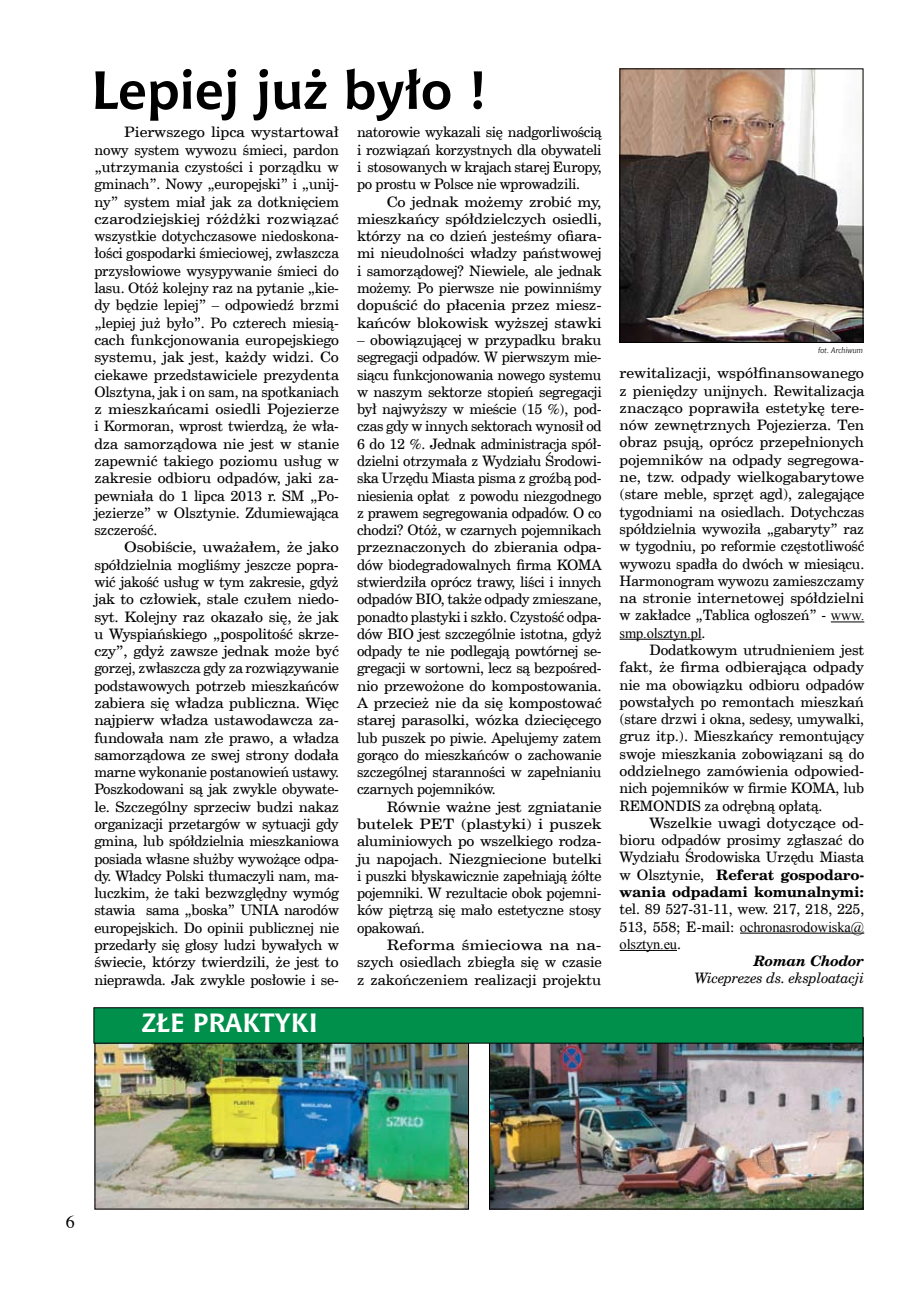
<style>
.page{position:relative;width:906px;height:1289px;background:#fff}
.page>*{position:absolute;margin:0;border:0;box-sizing:border-box;transform-origin:0 0}
.t1{font:700 53.25px "Chianti EU";color:#000}
.t2{font:700 26.25px "Chianti EU";color:#fff}
.t3{font:18px "Times";color:#000}
.t4{font:14.4px/17.2px "Cent Schbook EU";letter-spacing:-.01em;color:#000;text-align:justify;scale:1.1 1}
.t5{font:14.4px/17.2px "Cent Schbook EU";letter-spacing:-.01em;color:#000;text-align:justify;scale:1.05 1}
.t6{font:14.4px/17.2px "Cent Schbook EU";letter-spacing:-.01em;color:#000;text-align:justify;scale:1.14 1}
.t7{font:14.4px/17.2px "Cent Schbook EU";letter-spacing:-.01em;color:#000;text-align:justify}
.t8{font:14.4px/17.2px "Cent Schbook EU";letter-spacing:-.01em;color:#000;text-align:justify;scale:1.11 1}
.t9{font:14.4px/17.2px "Cent Schbook EU";letter-spacing:-.01em;color:#000;text-align:justify;scale:1.2 1}
.t10{font:14.4px/17.2px "Times New Roman";letter-spacing:-.01em;color:#000}
.t11{font:italic 14.4px "Cent Schbook EU";letter-spacing:-.01em;color:#000}
.t12{font:italic 700 14.4px "Cent Schbook EU";letter-spacing:-.01em;color:#000}
.t13{font:italic 7.8px "Chianti EU";color:#000}
.s1{font-family:"Times New Roman"}
.s2{font-family:"Cent Schbook EU"}
.s3{font-weight:700}
</style>
<div class="page">
<hr style="left:831px;top:621px;width:33px;height:1px;background:#000">
<hr style="left:619px;top:639px;width:82px;height:1px;background:#000">
<hr style="left:740px;top:932px;width:124px;height:1px;background:#000">
<hr style="left:619px;top:950px;width:58px;height:1px;background:#000">
<img style="left:621px;top:70px;width:240px;height:271px">
<div style="left:619px;top:68px;width:244px;height:275px;border:1px solid #000"></div>
<img style="left:97px;top:1044px;width:370px;height:163px">
<div style="left:95px;top:1042px;width:374px;height:167px;border:1px solid #000"></div>
<img style="left:491px;top:1043px;width:370px;height:164px">
<div style="left:489px;top:1037px;width:374px;height:172px;border:1px solid #000"></div>
<div style="left:94px;top:1007px;width:769px;height:36px;background:#00904c;border:1px solid #000"></div>
<h1 class="t1" style="left:91px;top:58px;width:398px">Lepiej już było !</h1>
<p class="t4" style="left:94px;top:124px;width:224px;text-indent:30px">Pierwszego lipca wystartował nowy system wywozu śmieci, pardon „utrzymania czystości i porządku w gminach”. Nowy „europejski” i „unij&shy;ny” system miał jak za dotknięciem czarodziejskiej różdżki rozwiązać wszystkie dotychczasowe niedoskona&shy;łości gospodarki śmieciowej, zwłaszcza przysłowiowe wysypywanie śmieci do lasu. Otóż kolejny raz na pytanie „kie&shy;dy będzie lepiej” – odpowiedź brzmi „lepiej już było”. Po czterech miesią&shy;cach funkcjonowania europejskiego systemu, jak jest, każdy widzi. Co ciekawe przedstawiciele prezydenta Olsztyna, jak i on sam, na spotkaniach z mieszkańcami osiedli Pojezierze i Kormoran, wprost twierdzą, że wła&shy;dza samorządowa nie jest w stanie zapewnić takiego poziomu usług w zakresie odbioru odpadów, jaki za&shy;pewniała do 1 lipca 2013 r. SM „Po&shy;jezierze” w Olsztynie. Zdumiewająca szczerość.</p>
<p class="t6" style="left:94px;top:539px;width:216px;text-indent:30px">Osobiście, uważałem, że jako spółdzielnia mogliśmy jeszcze popra&shy;wić jakość usług w tym zakresie, gdyż jak to człowiek, stale czułem niedo&shy;syt. Kolejny raz okazało się, że jak u Wyspiańskiego „pospolitość skrze&shy;czy”, gdyż zawsze jednak może być gorzej, zwłaszcza gdy za rozwiązywanie podstawowych potrzeb mieszkańców zabiera się władza publiczna. Więc najpierw władza ustawodawcza za&shy;fundowała nam złe prawo, a władza samorządowa ze swej strony dodała marne wykonanie postanowień ustawy.<br>Poszkodowani są jak zwykle obywate&shy;le. Szczególny sprzeciw budzi nakaz organizacji przetargów w sytuacji gdy gmina, lub spółdzielnia mieszkaniowa posiada własne służby wywożące odpa&shy;dy. Władcy Polski tłumaczyli nam, ma&shy;luczkim, że taki bezwzględny wymóg stawia sama „boska” UNIA narodów europejskich. Do opinii publicznej nie przedarły się głosy ludzi bywałych w świecie, którzy twierdzili, że jest to nieprawda. Jak zwykle posłowie i se-</p>
<h2 class="t2" style="left:142px;top:1006px;width:68px">Złe pra</h2>
<h2 class="t2" style="left:242px;top:1006px;width:77px">KTYKI</h2>
<p class="t7" style="left:357px;top:124px;width:246px">natorowie wykazali się nadgorliwością i rozwiązań korzystnych dla obywateli i stosowanych w krajach starej Europy, po prostu w Polsce nie wprowadzili.</p>
<p class="t4" style="left:357px;top:193px;width:224px;text-indent:30px">Co jednak możemy zrobić my, mieszkańcy spółdzielczych osiedli, którzy na co dzień jesteśmy ofiara&shy;mi nieudolności władzy państwowej i samorządowej? Niewiele, ale jednak możemy. Po pierwsze nie powinniśmy dopuścić do płacenia przez miesz&shy;kańców blokowisk wyższej stawki</p>
<p class="t5" style="left:357px;top:331px;width:234px">– obowiązującej w przypadku braku segregacji odpadów. W pierwszym mie&shy;siącu funkcjonowania nowego systemu w naszym sektorze stopień segregacji był najwyższy w mieście (15 %), pod&shy;czas gdy w innych sektorach wynosił od 6 do 12 %. Jednak administracja spół&shy;dzielni otrzymała z Wydziału Środowi&shy;ska Urzędu Miasta pisma z groźbą pod&shy;niesienia opłat z powodu niezgodnego z prawem segregowania odpadów. O co chodzi? Otóż, w czarnych pojemnikach przeznaczonych do zbierania odpa&shy;dów biodegradowalnych firma KOMA stwierdziła oprócz trawy, liści i innych odpadów BIO, także odpady zmieszane, ponadto plastyki i szkło. Czystość odpa&shy;dów BIO jest szczególnie istotna, gdyż odpady te nie podlegają powtórnej se&shy;gregacji w sortowni, lecz są bezpośred&shy;nio przewożone do kompostowania.<br>A przecież nie da się kompostować starej parasolki, wózka dziecięcego lub puszek po piwie. Apelujemy zatem gorąco do mieszkańców o zachowanie szczególnej staranności w zapełnianiu czarnych pojemników.</p>
<p class="t8" style="left:357px;top:798px;width:222px;text-indent:30px">Równie ważne jest zgniatanie butelek PET (plastyki) i puszek aluminiowych po wszelkiego rodza&shy;ju napojach. Niezgniecione butelki i puszki błyskawicznie zapełniają żółte pojemniki. W rezultacie obok pojemni&shy;ków piętrzą się mało estetyczne stosy opakowań.</p>
<p class="t9" style="left:357px;top:936px;width:205px;text-indent:30px">Reforma śmieciowa na na&shy;szych osiedlach zbiegła się w czasie z zakończeniem realizacji projektu</p>
<p class="t13" style="left:818px;top:346px;width:46px">fot. Archiwum</p>
<p class="t4" style="left:619px;top:365px;width:224px">rewitalizacji, współfinansowanego z pieniędzy unijnych. Rewitalizacja znacząco poprawiła estetykę tere&shy;nów zewnętrznych Pojezierza. Ten obraz psują, oprócz przepełnionych pojemników na odpady segregowa&shy;ne, tzw. odpady wielkogabarytowe (stare meble, sprzęt agd), zalegające tygodniami na osiedlach. Dotychczas spółdzielnia wywoziła „gabaryty” raz w tygodniu, po reformie częstotliwość wywozu spadła do dwóch w miesiącu.<br>Harmonogram wywozu zamieszczamy na stronie internetowej spółdzielni w zakładce „Tablica ogłoszeń” - <span class="s1">www.</span></p>
<p class="t10" style="left:619px;top:624px;width:87px">smp.olsztyn.pl<span class="s2">.</span></p>
<p class="t7" style="left:619px;top:641px;width:246px;text-indent:30px">Dodatkowym utrudnieniem jest fakt, że firma odbierająca odpady nie ma obowiązku odbioru odpadów powstałych po remontach mieszkań (stare drzwi i okna, sedesy, umywalki, gruz itp.). Mieszkańcy remontujący swoje mieszkania zobowiązani są do oddzielnego zamówienia odpowied&shy;nich pojemników w firmie KOMA, lub REMONDIS za odrębną opłatą.</p>
<p class="t4" style="left:619px;top:814px;width:224px;text-indent:30px">Wszelkie uwagi dotyczące od&shy;bioru odpadów prosimy zgłaszać do Wydziału Środowiska Urzędu Miasta w Olsztynie, <span class="s3">Referat gospodaro&shy;wania odpadami komunalnymi:</span></p>
<p class="t7" style="left:619px;top:901px;width:246px">tel. 89 527-31-11, wew. 217, 218, 225,</p>
<p class="t10" style="left:619px;top:917px;width:246px"><span class="s2">513, 558; E-mail:</span> ochronasrodowiska@ olsztyn.eu<span class="s2">.</span></p>
<p class="t12" style="left:754px;top:951px;width:112px">Roman Chodor</p>
<p class="t11" style="left:694px;top:969px;width:171px">Wiceprezes ds. eksploatacji</p>
<p class="t3" style="left:66px;top:1204px;width:10px">6</p>
</div>
